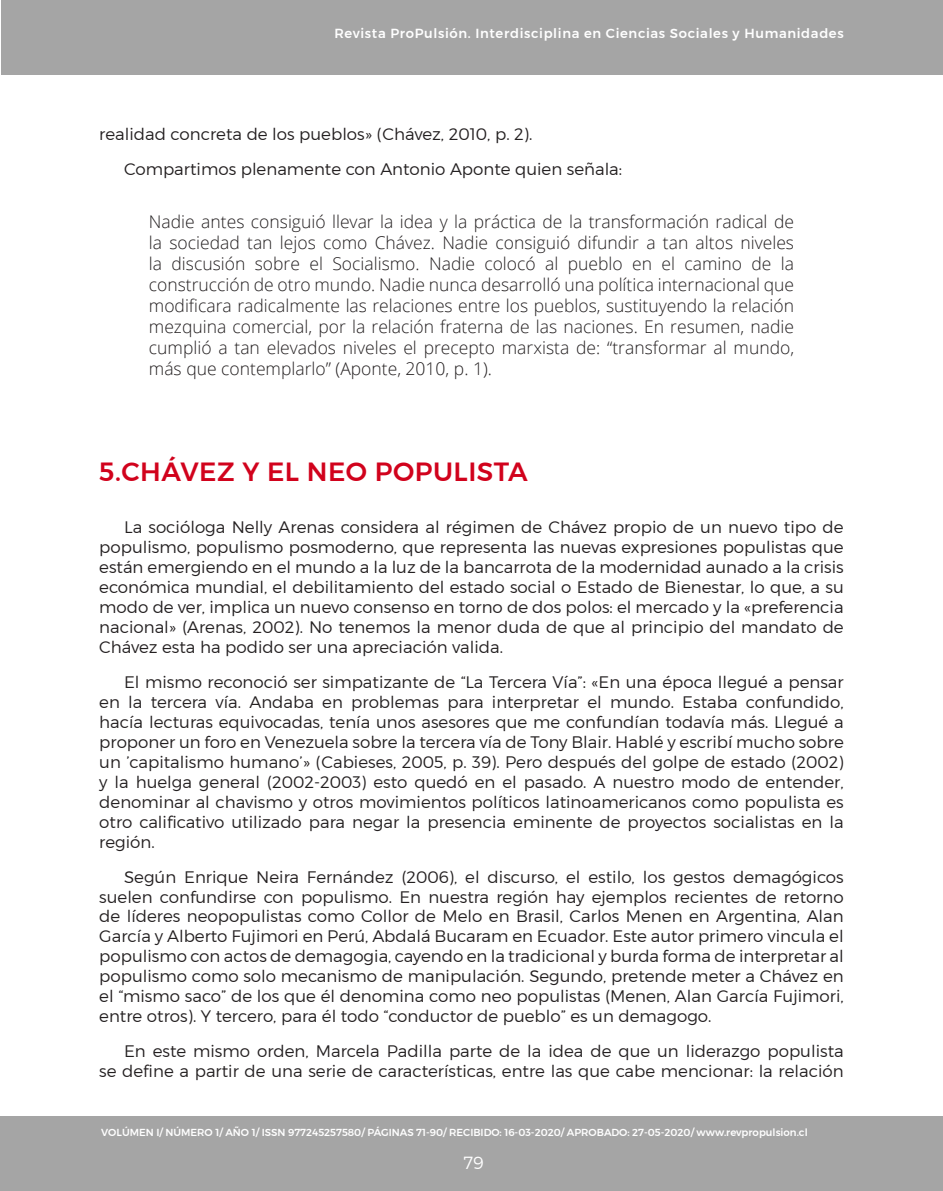
<style>
.page{position:relative;width:943px;height:1191px;background:#fff}
.page>*{position:absolute;margin:0;border:0;box-sizing:border-box;transform-origin:0 0}
._06_titulos_en_rojo{font:500 26.25px "Montserrat";letter-spacing:.02em;color:#d1021c}
._08_parrafo_cita_tex{font:300 17.5px/21px "Open Sans";color:#231f20;text-align:justify}
.t1{font:300 17.5px "Montserrat";color:#fff}
._07_parrafo_texto_ar{font:300 16.62px/19.9px "Montserrat";color:#231f20;text-align:justify}
.t2{font:500 13.12px "Montserrat";letter-spacing:.05em;color:#fff}
.t3{font:500 10.15px "Montserrat";color:#fff}
</style>
<div class="page">
<div style="left:0;top:1116px;width:943px;height:75px;background:#a5a5a5"></div>
<div style="left:1px;top:0;width:942px;height:74px;background:#a5a5a5"></div>
<p class="t2" style="left:334px;top:25px;width:511px">Revista ProPulsión. Interdisciplina en Ciencias Sociales y Humanidades</p>
<p class="_07_parrafo_texto_ar" style="left:99px;top:124px;width:435px">realidad concreta de los pueblos» (Chávez, 2010, p. 2).</p>
<p class="_07_parrafo_texto_ar" style="left:124px;top:159px;width:499px">Compartimos plenamente con Antonio Aponte quien señala:</p>
<p class="_08_parrafo_cita_tex" style="left:149px;top:211px;width:646px">Nadie antes consiguió llevar la idea y la práctica de la transformación radical de la sociedad tan lejos como Chávez. Nadie consiguió difundir a tan altos niveles la discusión sobre el Socialismo. Nadie colocó al pueblo en el camino de la construcción de otro mundo. Nadie nunca desarrolló una política internacional que modificara radicalmente las relaciones entre los pueblos, sustituyendo la relación mezquina comercial, por la relación fraterna de las naciones. En resumen, nadie cumplió a tan elevados niveles el precepto marxista de: “transformar al mundo, más que contemplarlo” (Aponte, 2010, p. 1).</p>
<p class="_06_titulos_en_rojo" style="left:99px;top:456px;width:430px">5.CHÁVEZ Y EL NEO POPULISTA</p>
<p class="_07_parrafo_texto_ar" style="left:99px;top:517px;width:746px;text-indent:25px">La socióloga Nelly Arenas considera al régimen de Chávez propio de un nuevo tipo de populismo, populismo posmoderno, que representa las nuevas expresiones populistas que están emergiendo en el mundo a la luz de la bancarrota de la modernidad aunado a la crisis económica mundial, el debilitamiento del estado social o Estado de Bienestar, lo que, a su modo de ver, implica un nuevo consenso en torno de dos polos: el mercado y la «preferencia nacional» (Arenas, 2002). No tenemos la menor duda de que al principio del mandato de Chávez esta ha podido ser una apreciación valida.</p>
<p class="_07_parrafo_texto_ar" style="left:99px;top:672px;width:746px;text-indent:25px">El mismo reconoció ser simpatizante de “La Tercera Vía”: «En una época llegué a pensar en la tercera vía. Andaba en problemas para interpretar el mundo. Estaba confundido, hacía lecturas equivocadas, tenía unos asesores que me confundían todavía más. Llegué a proponer un foro en Venezuela sobre la tercera vía de Tony Blair. Hablé y escribí mucho sobre un ’capitalismo humano’» (Cabieses, 2005, p. 39). Pero después del golpe de estado (2002) y la huelga general (2002-2003) esto quedó en el pasado. A nuestro modo de entender, denominar al chavismo y otros movimientos políticos latinoamericanos como populista es otro calificativo utilizado para negar la presencia eminente de proyectos socialistas en la región.</p>
<p class="_07_parrafo_texto_ar" style="left:99px;top:866px;width:746px;text-indent:25px">Según Enrique Neira Fernández (2006), el discurso, el estilo, los gestos demagógicos suelen confundirse con populismo. En nuestra región hay ejemplos recientes de retorno de líderes neopopulistas como Collor de Melo en Brasil, Carlos Menen en Argentina, Alan García y Alberto Fujimori en Perú, Abdalá Bucaram en Ecuador. Este autor primero vincula el populismo con actos de demagogia, cayendo en la tradicional y burda forma de interpretar al populismo como solo mecanismo de manipulación. Segundo, pretende meter a Chávez en el “mismo saco” de los que él denomina como neo populistas (Menen, Alan García Fujimori, entre otros). Y tercero, para él todo “conductor de pueblo” es un demagogo.</p>
<p class="_07_parrafo_texto_ar" style="left:99px;top:1041px;width:746px;text-align:right">En este mismo orden, Marcela Padilla parte de la idea de que un liderazgo populista<br>se define a partir de una serie de características, entre las que cabe mencionar: la relación</p>
<p class="t3" style="left:101px;top:1126px;width:708px">VOLÚMEN I/ NÚMERO 1/ AÑO 1/ ISSN 977245257580/ PÁGINAS 71-90/ RECIBIDO: 16-03-2020/ APROBADO: 27-05-2020/ www.revpropulsion.cl</p>
<p class="t1" style="left:463px;top:1152px;width:22px">79</p>
</div>
